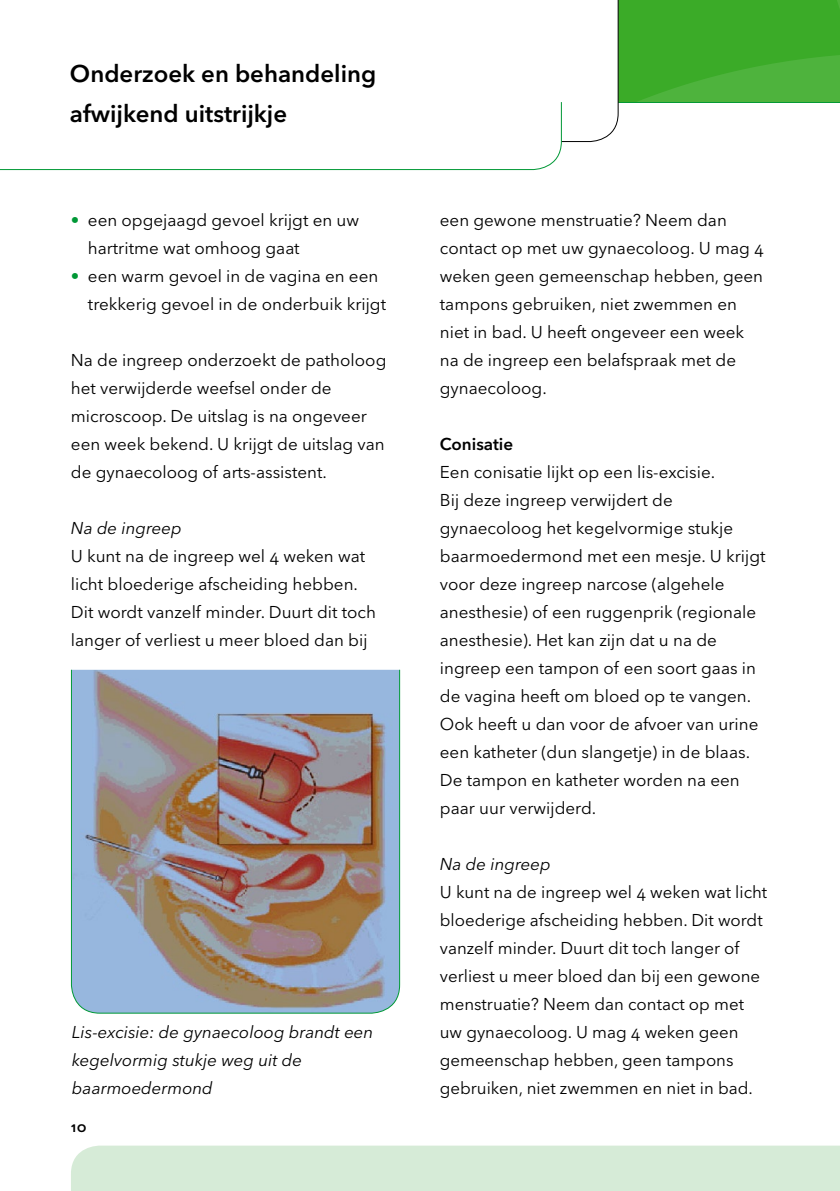
<style>
.page{position:relative;width:840px;height:1191px;background:#fff}
.page>*{position:absolute;margin:0;border:0;box-sizing:border-box;transform-origin:0 0}
.t1{font:600 24px/40px "Avenir Next LT Pro";color:#000}
.t2{font:17px/28px "Avenir Next LT Pro";color:#000}
.t3{font:italic 17px/28px "Avenir Next LT Pro";color:#000}
.t4{font:600 17px "Avenir Next LT Pro";color:#000}
.t5{font:600 14px "Avenir Next LT Pro";color:#000}
.s1{color:#009836}
</style>
<div class="page">
<div style="left:71px;top:1145px;width:768px;height:46px;background:#d6ebd7"></div>
<svg style="left:0;top:0;width:839px;height:171px"></svg>
<svg style="left:70px;top:669px;width:330px;height:345px;background:#98949a"></svg>
<h1 class="t1" style="left:70px;top:54px;width:308px">Onderzoek en behandeling afwijkend uitstrijkje</h1>
<p class="t2" style="left:88px;top:206px;width:272px;text-indent:-17px"><span class="s1">•</span> een opgejaagd gevoel krijgt en uw hartritme wat omhoog gaat</p>
<p class="t2" style="left:88px;top:262px;width:299px;text-indent:-17px"><span class="s1">•</span> een warm gevoel in de vagina en een trekkerig gevoel in de onderbuik krijgt</p>
<p class="t2" style="left:71px;top:346px;width:317px">Na de ingreep onderzoekt de patholoog het verwijderde weefsel onder de microscoop. De uitslag is na ongeveer een week bekend. U krijgt de uitslag van de gynaecoloog of arts-assistent.</p>
<p class="t3" style="left:71px;top:514px;width:112px">Na de ingreep</p>
<p class="t2" style="left:71px;top:542px;width:306px">U kunt na de ingreep wel 4 weken wat licht bloederige afscheiding hebben.<br>Dit wordt vanzelf minder. Duurt dit toch langer of verliest u meer bloed dan bij</p>
<p class="t3" style="left:72px;top:1018px;width:303px">Lis-excisie: de gynaecoloog brandt een kegelvormig stukje weg uit de baarmoedermond</p>
<p class="t5" style="left:71px;top:1118px;width:17px">10</p>
<p class="t2" style="left:439px;top:206px;width:325px">een gewone menstruatie? Neem dan contact op met uw gynaecoloog. U mag 4 weken geen gemeenschap hebben, geen tampons gebruiken, niet zwemmen en niet in bad. U heeft ongeveer een week na de ingreep een belafspraak met de gynaecoloog.</p>
<p class="t4" style="left:439px;top:434px;width:75px">Conisatie</p>
<p class="t2" style="left:439px;top:458px;width:327px">Een conisatie lijkt op een lis-excisie.<br>Bij deze ingreep verwijdert de gynaecoloog het kegelvormige stukje baarmoedermond met een mesje. U krijgt voor deze ingreep narcose (algehele anesthesie) of een ruggenprik (regionale anesthesie). Het kan zijn dat u na de ingreep een tampon of een soort gaas in de vagina heeft om bloed op te vangen.<br>Ook heeft u dan voor de afvoer van urine een katheter (dun slangetje) in de blaas.<br>De tampon en katheter worden na een paar uur verwijderd.</p>
<p class="t3" style="left:439px;top:850px;width:112px">Na de ingreep</p>
<p class="t2" style="left:439px;top:878px;width:329px">U kunt na de ingreep wel 4 weken wat licht bloederige afscheiding hebben. Dit wordt vanzelf minder. Duurt dit toch langer of verliest u meer bloed dan bij een gewone menstruatie? Neem dan contact op met uw gynaecoloog. U mag 4 weken geen gemeenschap hebben, geen tampons gebruiken, niet zwemmen en niet in bad.</p>
</div>
